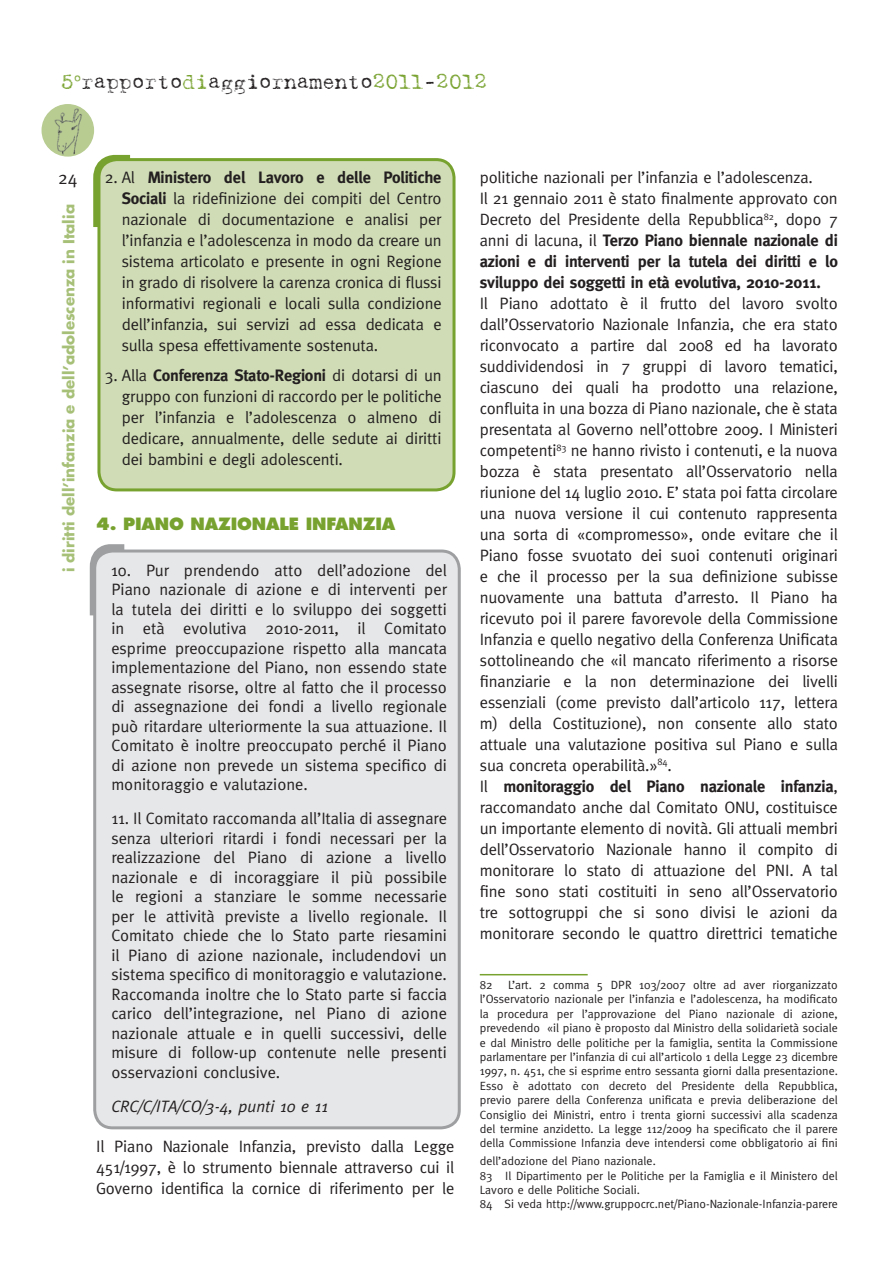
<style>
.page{position:relative;width:893px;height:1263px;background:#fff}
.page>*{position:absolute;margin:0;border:0;box-sizing:border-box;transform-origin:0 0}
.t1{font:21px "Harting";color:#231f20}
.t2{font:18px "Meta";color:#231f20}
.t3{font:16.5px/21px "Meta";letter-spacing:-.01em;color:#231f20;text-align:justify}
.t4{font:italic 16.5px "Meta";color:#231f20}
.t5{font:800 16.5px "Futura";letter-spacing:-.01em;color:#78a22f}
.t6{font:700 15px "Futura Std";color:#a7c078}
.t7{font:12px/14.4px "Meta";color:#231f20;text-align:justify}
.s1{color:#78a22f}
.s2{font-weight:700}
.s3{font-family:"Times New Roman";font-size:15px}
</style>
<div class="page">
<div style="left:42px;top:105px;width:51px;height:51px;background:#b8cc92;border-radius:50%"></div>
<img style="left:47px;top:106px;width:40px;height:49px">
<div style="left:42px;top:104px;width:52px;height:53px;border:1px solid #b8cc92;border-radius:50%"></div>
<svg style="left:93px;top:154px;width:38px;height:73px"></svg>
<div style="left:99px;top:160px;width:355px;height:330px;background:#cfdcb5;border-radius:18px"></div>
<div style="left:97px;top:158px;width:358px;height:333px;border:3px solid #78a22f;border-radius:18px"></div>
<svg style="left:89px;top:544px;width:46px;height:72px"></svg>
<hr style="left:480px;top:974px;width:108px;height:1px;background:#78a22f">
<div style="left:95px;top:551px;width:364px;height:577px;background:#e6e7e8;border-radius:18px"></div>
<div style="left:93px;top:550px;width:368px;height:579px;border:3px solid #9d9fa1;border-radius:18px"></div>
<p class="t1" style="left:61px;top:75px;width:427px"><span class="s1">5</span><sup>o</sup>rapporto<span class="s1">di</span>aggiornamento<span class="s1">2011</span>-<span class="s1">2012</span></p>
<p class="t2" style="left:58px;top:171px;width:21px">24</p>
<p class="t6" style="left:61px;top:572px;width:370px;rotate:-90deg">i diritti dell’infanzia e dell’adolescenza in Italia</p>
<p class="t3" style="left:122px;top:168px;width:321px;text-indent:-17px">2. Al <span class="s2">Ministero del Lavoro e delle Politiche Sociali</span> la ridefinizione dei compiti del Centro nazionale di documentazione e analisi per l’infanzia e l’adolescenza in modo da creare un sistema articolato e presente in ogni Regione in grado di risolvere la carenza cronica di flussi informativi regionali e locali sulla condizione dell’infanzia, sui servizi ad essa dedicata e sulla spesa effettivamente sostenuta.</p>
<p class="t3" style="left:122px;top:366px;width:321px;text-indent:-17px">3. Alla <span class="s2">Conferenza Stato-Regioni</span> di dotarsi di un gruppo con funzioni di raccordo per le politiche per l’infanzia e l’adolescenza o almeno di dedicare, annualmente, delle sedute ai diritti dei bambini e degli adolescenti.</p>
<p class="t5" style="left:96px;top:517px;width:301px">4. PIANO NAZIONALE INFANZIA</p>
<p class="t3" style="left:111px;top:561px;width:337px;line-height:19.5px">10. Pur prendendo atto dell’adozione del Piano nazionale di azione e di interventi per la tutela dei diritti e lo sviluppo dei soggetti in età evolutiva 2010-2011, il Comitato esprime preoccupazione rispetto alla mancata implementazione del Piano, non essendo state assegnate risorse, oltre al fatto che il processo di assegnazione dei fondi a livello regionale può ritardare ulteriormente la sua attuazione. Il Comitato è inoltre preoccupato perché il Piano di azione non prevede un sistema specifico di monitoraggio e valutazione.</p>
<p class="t3" style="left:111px;top:810px;width:337px;line-height:19.5px">11. Il Comitato raccomanda all’Italia di assegnare senza ulteriori ritardi i fondi necessari per la realizzazione del Piano di azione a livello nazionale e di incoraggiare il più possibile le regioni a stanziare le somme necessarie per le attività previste a livello regionale. Il Comitato chiede che lo Stato parte riesamini il Piano di azione nazionale, includendovi un sistema specifico di monitoraggio e valutazione.<br>Raccomanda inoltre che lo Stato parte si faccia carico dell’integrazione, nel Piano di azione nazionale attuale e in quelli successivi, delle misure di follow-up contenute nelle presenti osservazioni conclusive.</p>
<p class="t4" style="left:111px;top:1100px;width:218px">CRC/C/ITA/CO/3-4, punti 10 e 11</p>
<p class="t3" style="left:96px;top:1137px;width:360px">Il Piano Nazionale Infanzia, previsto dalla Legge 451/1997, è lo strumento biennale attraverso cui il Governo identifica la cornice di riferimento per le</p>
<p class="t3" style="left:480px;top:168px;width:360px;text-align:left">politiche nazionali per l’infanzia e l’adolescenza.<br>Il 21 gennaio 2011 è stato finalmente approvato con Decreto del Presidente della Repubblica<sup>82</sup>, dopo 7 anni di lacuna, il <span class="s2">Terzo Piano biennale nazionale di azioni e di interventi per la tutela dei diritti e lo sviluppo dei soggetti in età evolutiva, 2010-2011.</span></p>
<p class="t3" style="left:480px;top:294px;width:360px;text-align:left">Il Piano adottato è il frutto del lavoro svolto dall’Osservatorio Nazionale Infanzia, che era stato riconvocato a partire dal 2008 ed ha lavorato suddividendosi in 7 gruppi di lavoro tematici, ciascuno dei quali ha prodotto una relazione, confluita in una bozza di Piano nazionale, che è stata presentata al Governo nell’ottobre 2009. I Ministeri competenti<sup>83</sup> ne hanno rivisto i contenuti, e la nuova bozza è stata presentato all’Osservatorio nella riunione del 14 luglio 2010. E’ stata poi fatta circolare una nuova versione il cui contenuto rappresenta una sorta di «compromesso», onde evitare che il Piano fosse svuotato dei suoi contenuti originari e che il processo per la sua definizione subisse nuovamente una battuta d’arresto. Il Piano ha ricevuto poi il parere favorevole della Commissione Infanzia e quello negativo della Conferenza Unificata sottolineando che «il mancato riferimento a risorse finanziarie e la non determinazione dei livelli essenziali (come previsto dall’articolo 117, lettera m) della Costituzione), non consente allo stato attuale una valutazione positiva sul Piano e sulla sua concreta operabilità.»<sup>84</sup>.<br>Il <span class="s2">monitoraggio del Piano nazionale infanzia</span>, raccomandato anche dal Comitato ONU, costituisce un importante elemento di novità. Gli attuali membri dell’Osservatorio Nazionale hanno il compito di monitorare lo stato di attuazione del PNI. A tal fine sono stati costituiti in seno all’Osservatorio tre sottogruppi che si sono divisi le azioni da monitorare secondo le quattro direttrici tematiche</p>
<p class="t7" style="left:480px;top:979px;width:14px">82</p>
<p class="t7" style="left:480px;top:979px;width:360px;text-indent:28px">L’art. 2 comma 5 DPR 103/2007 oltre ad aver riorganizzato l’Osservatorio nazionale per l’infanzia e l’adolescenza, ha modificato la procedura per l’approvazione del Piano nazionale di azione, prevedendo «il piano è proposto dal Ministro della solidarietà sociale e dal Ministro delle politiche per la famiglia, sentita la Commissione parlamentare per l’infanzia di cui all’articolo 1 della Legge 23 dicembre 1997, n. 451, che si esprime entro sessanta giorni dalla presentazione.<br>Esso è adottato con decreto del Presidente della Repubblica, previo parere della Conferenza unificata e previa deliberazione del Consiglio dei Ministri, entro i trenta giorni successivi alla scadenza del termine anzidetto. La legge 112/2009 ha specificato che il parere della Commissione Infanzia deve intendersi come obbligatorio ai fini</p>
<p class="t7" style="left:480px;top:1155px;width:360px;text-align:left">dell’adozione del Piano nazionale<span class="s3">.<br></span>83 Il Dipartimento per le Politiche per la Famiglia e il Ministero del Lavoro e delle Politiche Sociali.<br>84 Si veda http://www.gruppocrc.net/Piano-Nazionale-Infanzia-parere</p>
</div>
